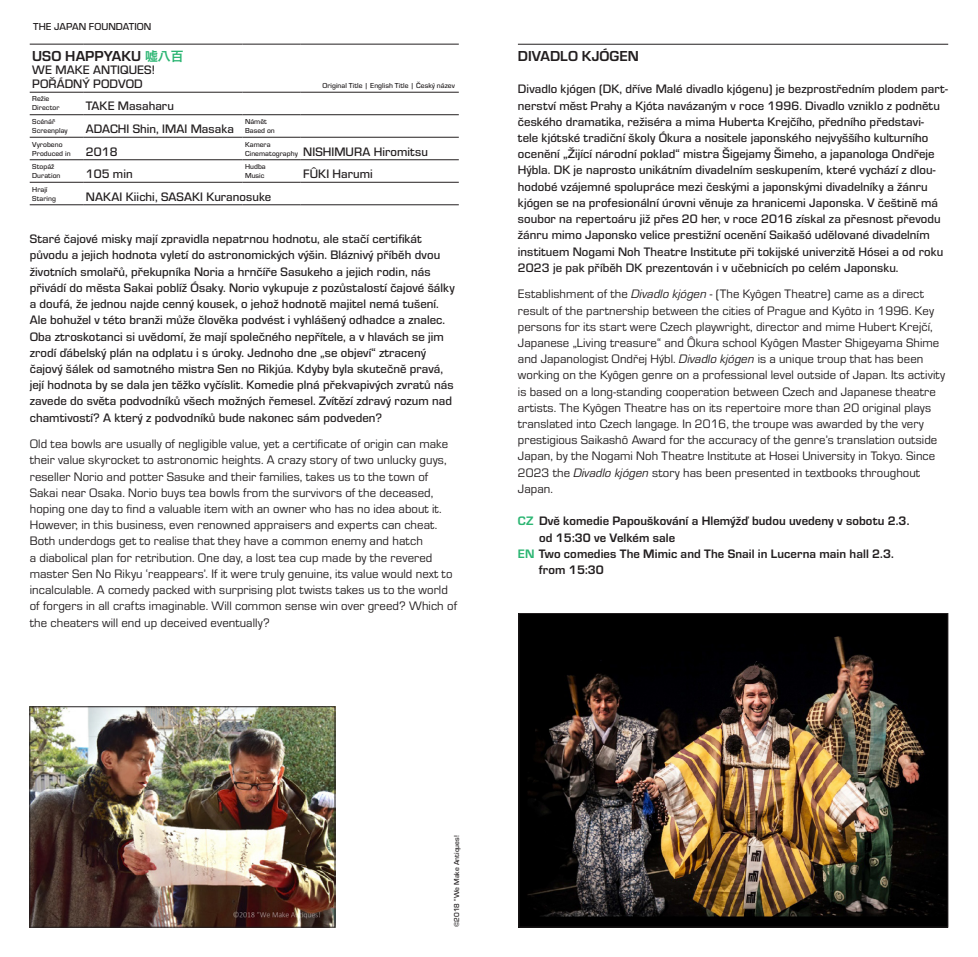
<style>
.page{position:relative;width:978px;height:957px;background:#fff}
.page>*{position:absolute;margin:0;border:0;box-sizing:border-box;transform-origin:0 0}
.Text_CZ{font:700 15px "Eurostile";letter-spacing:.005em;color:#231f20}
.Nadpis{font:700 15px "Eurostile";letter-spacing:.005em;color:#231f20}
.Text_CZ-2{font:500 12.75px/16.2px "Eurostile";letter-spacing:.005em;color:#231f20}
.Text_EN{font:12.75px/16.2px "Eurostile";letter-spacing:.005em;color:#231f20}
.Text_CZ-3{font:700 12.75px/16.2px "Eurostile";letter-spacing:.005em;color:#231f20}
.název_EN__CZ{font:500 12.75px "Eurostile";letter-spacing:.005em;color:#231f20}
._7{font:500 10.5px "Eurostile";letter-spacing:.005em;color:#231f20}
._5{font:500 7.5px/9px "Eurostile";letter-spacing:.005em;color:#231f20}
.s1{font-family:"Hira Kaku Pro W6";font-weight:400;font-size:12.75px;color:#2bb572}
.s2{font-style:italic}
.s3{color:#2bb572}
</style>
<div class="page">
<img style="left:521px;top:615px;width:425px;height:310px">
<div style="left:519px;top:613px;width:429px;height:314px;border:1px solid #231f20"></div>
<hr style="left:518px;top:44px;width:430px;height:1px;background:#231f20">
<img style="left:32px;top:708px;width:301px;height:217px">
<div style="left:30px;top:706px;width:305px;height:221px;border:1px solid #231f20"></div>
<hr style="left:30px;top:92px;width:53px;height:1px;background:#231f20">
<hr style="left:83px;top:92px;width:160px;height:1px;background:#231f20">
<hr style="left:243px;top:92px;width:58px;height:1px;background:#231f20">
<hr style="left:301px;top:92px;width:158px;height:1px;background:#231f20">
<hr style="left:30px;top:114px;width:53px;height:1px;background:#231f20">
<hr style="left:83px;top:114px;width:160px;height:1px;background:#231f20">
<hr style="left:243px;top:114px;width:58px;height:1px;background:#231f20">
<hr style="left:301px;top:114px;width:158px;height:1px;background:#231f20">
<hr style="left:30px;top:137px;width:53px;height:1px;background:#231f20">
<hr style="left:83px;top:137px;width:160px;height:1px;background:#231f20">
<hr style="left:243px;top:137px;width:58px;height:1px;background:#231f20">
<hr style="left:301px;top:137px;width:158px;height:1px;background:#231f20">
<hr style="left:30px;top:159px;width:53px;height:1px;background:#231f20">
<hr style="left:83px;top:159px;width:160px;height:1px;background:#231f20">
<hr style="left:243px;top:159px;width:58px;height:1px;background:#231f20">
<hr style="left:301px;top:159px;width:158px;height:1px;background:#231f20">
<hr style="left:30px;top:182px;width:53px;height:1px;background:#231f20">
<hr style="left:83px;top:182px;width:160px;height:1px;background:#231f20">
<hr style="left:243px;top:182px;width:58px;height:1px;background:#231f20">
<hr style="left:301px;top:182px;width:158px;height:1px;background:#231f20">
<hr style="left:30px;top:44px;width:53px;height:1px;background:#231f20">
<hr style="left:83px;top:44px;width:160px;height:1px;background:#231f20">
<hr style="left:243px;top:44px;width:58px;height:1px;background:#231f20">
<hr style="left:301px;top:44px;width:158px;height:1px;background:#231f20">
<hr style="left:30px;top:204px;width:53px;height:1px;background:#231f20">
<hr style="left:83px;top:204px;width:160px;height:1px;background:#231f20">
<hr style="left:243px;top:204px;width:58px;height:1px;background:#231f20">
<hr style="left:301px;top:204px;width:158px;height:1px;background:#231f20">
<p class="_7" style="left:33px;top:19px;width:120px">THE JAPAN FOUNDATION</p>
<p class="Text_CZ" style="left:32px;top:45px;width:153px">USO HAPPYAKU <span class="s1">嘘八百</span></p>
<p class="název_EN__CZ" style="left:32px;top:61px;width:124px">WE MAKE ANTIQUES!</p>
<p class="název_EN__CZ" style="left:32px;top:75px;width:112px">POŘÁDNÝ PODVOD</p>
<p class="_5" style="left:32px;top:94px;width:29px">Režie<br>Director</p>
<p class="název_EN__CZ" style="left:86px;top:97px;width:90px">TAKE Masaharu</p>
<p class="_5" style="left:32px;top:117px;width:37px">Scénář<br>Screenplay</p>
<p class="název_EN__CZ" style="left:86px;top:120px;width:150px">ADACHI Shin, IMAI Masaka</p>
<p class="_5" style="left:245px;top:117px;width:31px">Námět<br>Based on</p>
<p class="_5" style="left:32px;top:139px;width:40px">Vyrobeno<br>Produced in</p>
<p class="Text_CZ-2" style="left:86px;top:142px;width:33px">2018</p>
<p class="_5" style="left:245px;top:139px;width:54px">Kamera<br>Cinematography</p>
<p class="název_EN__CZ" style="left:303px;top:142px;width:126px">NISHIMURA Hiromitsu</p>
<p class="_5" style="left:32px;top:162px;width:30px">Stopáž<br>Duration</p>
<p class="Text_CZ-2" style="left:86px;top:165px;width:48px">105 min</p>
<p class="_5" style="left:245px;top:162px;width:22px">Hudba<br>Music</p>
<p class="název_EN__CZ" style="left:303px;top:165px;width:71px">FÛKI Harumi</p>
<p class="_5" style="left:32px;top:184px;width:25px">Hrají<br>Staring</p>
<p class="název_EN__CZ" style="left:86px;top:187px;width:187px">NAKAI Kiichi, SASAKI Kuranosuke</p>
<p class="_5" style="left:322px;top:81px;width:134px">Original Title | English Title | Český název</p>
<p class="Text_CZ-2" style="left:30px;top:230px;width:427px">Staré čajové misky mají zpravidla nepatrnou hodnotu, ale stačí certifikát původu a jejich hodnota vyletí do astronomických výšin. Bláznivý příběh dvou životních smolařů, překupníka Noria a hrnčíře Sasukeho a jejich rodin, nás přivádí do města Sakai poblíž Ósaky. Norio vykupuje z pozůstalostí čajové šálky a doufá, že jednou najde cenný kousek, o jehož hodnotě majitel nemá tušení.<br>Ale bohužel v této branži může člověka podvést i vyhlášený odhadce a znalec.<br>Oba ztroskotanci si uvědomí, že mají společného nepřítele, a v hlavách se jim zrodí ďábelský plán na odplatu i s úroky. Jednoho dne „se objeví“ ztracený čajový šálek od samotného mistra Sen no Rikjúa. Kdyby byla skutečně pravá, její hodnota by se dala jen těžko vyčíslit. Komedie plná překvapivých zvratů nás zavede do světa podvodníků všech možných řemesel. Zvítězí zdravý rozum nad chamtivostí? A který z podvodníků bude nakonec sám podveden?</p>
<p class="Text_EN" style="left:30px;top:435px;width:429px">Old tea bowls are usually of negligible value, yet a certificate of origin can make their value skyrocket to astronomic heights. A crazy story of two unlucky guys, reseller Norio and potter Sasuke and their families, takes us to the town of Sakai near Osaka. Norio buys tea bowls from the survivors of the deceased, hoping one day to find a valuable item with an owner who has no idea about it.<br>However, in this business, even renowned appraisers and experts can cheat.<br>Both underdogs get to realise that they have a common enemy and hatch<br>a diabolical plan for retribution. One day, a lost tea cup made by the revered master Sen No Rikyu ‘reappears’. If it were truly genuine, its value would next to incalculable. A comedy packed with surprising plot twists takes us to the world of forgers in all crafts imaginable. Will common sense win over greed? Which of the cheaters will end up deceived eventually?</p>
<p class="Nadpis" style="left:518px;top:45px;width:122px">DIVADLO KJÓGEN</p>
<p class="Text_CZ-2" style="left:518px;top:80px;width:431px">Divadlo kjógen (DK, dříve Malé divadlo kjógenu) je bezprostředním plodem part&shy;nerství měst Prahy a Kjóta navázaným v roce 1996. Divadlo vzniklo z podnětu českého dramatika, režiséra a mima Huberta Krejčího, předního představi-<br>tele kjótské tradiční školy Ókura a nositele japonského nejvyššího kulturního ocenění „Žijící národní poklad“ mistra Šigejamy Šimeho, a japanologa Ondřeje Hýbla. DK je naprosto unikátním divadelním seskupením, které vychází z dlou&shy;hodobé vzájemné spolupráce mezi českými a japonskými divadelníky a žánru kjógen se na profesionální úrovni věnuje za hranicemi Japonska. V češtině má soubor na repertoáru již přes 20 her, v roce 2016 získal za přesnost převodu žánru mimo Japonsko velice prestižní ocenění Saikašó udělované divadelním instituem Nogami Noh Theatre Institute při tokijské univerzitě Hósei a od roku 2023 je pak příběh DK prezentován i v učebnicích po celém Japonsku.</p>
<p class="Text_EN" style="left:518px;top:285px;width:429px">Establishment of the <span class="s2">Divadlo kjógen</span> - (The Kyôgen Theatre) came as a direct result of the partnership between the cities of Prague and Kyôto in 1996. Key persons for its start were Czech playwright, director and mime Hubert Krejčí, Japanese „Living treasure“ and Ôkura school Kyôgen Master Shigeyama Shime and Japanologist Ondřej Hýbl. <span class="s2">Divadlo kjógen</span> is a unique troup that has been working on the Kyôgen genre on a professional level outside of Japan. Its activity is based on a long-standing cooperation between Czech and Japanese theatre artists. The Kyôgen Theatre has on its repertoire more than 20 original plays translated into Czech langage. In 2016, the troupe was awarded by the very prestigious Saikashô Award for the accuracy of the genre’s translation outside Japan, by the Nogami Noh Theatre Institute at Hosei University in Tokyo. Since 2023 the <span class="s2">Divadlo kjógen</span> story has been presented in textbooks throughout Japan.</p>
<p class="Text_CZ-3" style="left:539px;top:512px;width:372px;text-indent:-21px"><span class="s3">CZ</span> Dvě komedie Papouškování a Hlemýžď budou uvedeny v sobotu 2.3. od 15:30 ve Velkém sale</p>
<p class="Text_CZ-3" style="left:539px;top:544px;width:356px;text-indent:-21px"><span class="s3">EN</span> Two comedies The Mimic and The Snail in Lucerna main hall 2.3. from 15:30</p>
<p class="_5" style="left:452px;top:927px;width:93px;rotate:-90deg">©2018 “We Make Antiques!</p>
</div>
